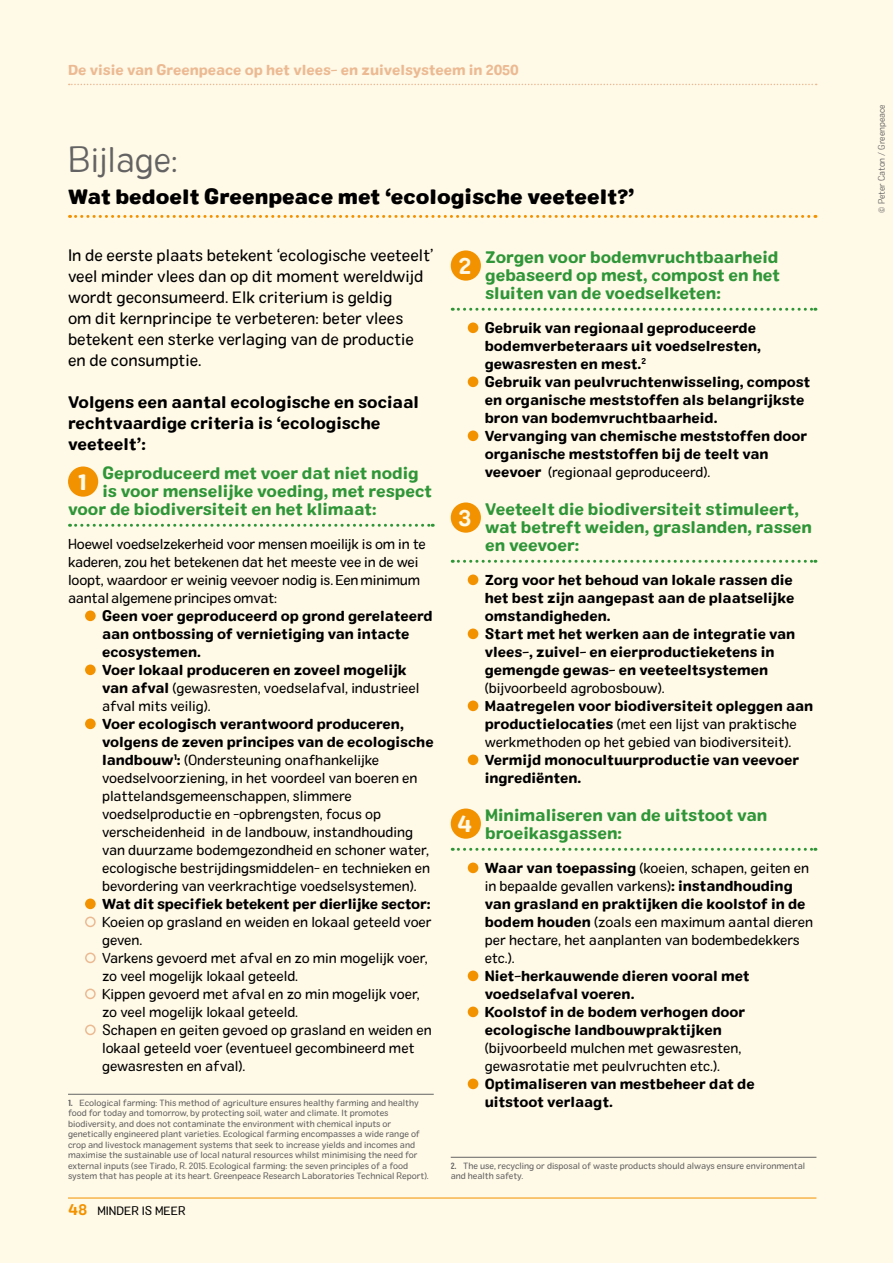
<style>
.page{position:relative;width:893px;height:1263px;background:#fff9e7}
.page>*{position:absolute;margin:0;border:0;box-sizing:border-box;transform-origin:0 0}
.t1{font:35.25px "Colby St Lt";color:#646363}
.t2{font:22.5px "Colby St Bld";color:#fff9e7}
.t3{font:20.25px "Colby St Blk";color:#000}
.t4{font:16.5px/18px "Colby St Bld";color:#2f9638}
.t5{font:16.5px/21px "Colby St Reg";color:#000}
.t6{font:16.5px/21px "Colby St Bld";color:#000}
.t7{font:14.25px/18px "Colby St Reg";color:#000}
.t8{font:14.25px/18px "Colby St Bld";color:#000}
.t9{font:14.25px "Colby St Bld";color:#ecba92}
.t10{font:12px "Colby St Reg";color:#000}
.t11{font:9px/10.5px "Colby St Reg";color:#646363}
.t12{font:9px "Colby St Lt";color:#646363}
.s1{font-family:"Colby St Bld"}
.s2{font-family:"Colby Nr Bld"}
.s3{font-family:"Colby St Bld";font-size:15px;color:#f39200}
</style>
<div class="page">
<hr style="left:68px;top:1198px;width:748px;height:1px;background:#f39200">
<svg style="left:69px;top:84px;width:748px;height:1px"></svg>
<svg style="left:70px;top:524px;width:363px;height:3px"></svg>
<div style="left:68px;top:466px;width:30px;height:31px;background:#f39200;border-radius:50%"></div>
<div style="left:85px;top:610px;width:11px;height:11px;background:#f39200;border-radius:50%"></div>
<div style="left:85px;top:664px;width:11px;height:11px;background:#f39200;border-radius:50%"></div>
<div style="left:85px;top:718px;width:11px;height:11px;background:#f39200;border-radius:50%"></div>
<div style="left:85px;top:898px;width:11px;height:11px;background:#f39200;border-radius:50%"></div>
<div style="left:85px;top:916px;width:11px;height:11px;border:2px solid #ecba92;border-radius:50%"></div>
<div style="left:85px;top:952px;width:11px;height:11px;border:2px solid #ecba92;border-radius:50%"></div>
<div style="left:85px;top:988px;width:11px;height:11px;border:2px solid #ecba92;border-radius:50%"></div>
<div style="left:85px;top:1024px;width:11px;height:11px;border:2px solid #ecba92;border-radius:50%"></div>
<hr style="left:68px;top:1094px;width:366px;height:1px;background:#646363">
<svg style="left:452px;top:308px;width:364px;height:3px"></svg>
<svg style="left:452px;top:560px;width:364px;height:3px"></svg>
<svg style="left:452px;top:848px;width:364px;height:3px"></svg>
<div style="left:451px;top:250px;width:30px;height:31px;background:#f39200;border-radius:50%"></div>
<div style="left:468px;top:322px;width:10px;height:11px;background:#f39200;border-radius:50%"></div>
<div style="left:468px;top:376px;width:10px;height:11px;background:#f39200;border-radius:50%"></div>
<div style="left:468px;top:430px;width:10px;height:11px;background:#f39200;border-radius:50%"></div>
<div style="left:451px;top:502px;width:30px;height:31px;background:#f39200;border-radius:50%"></div>
<div style="left:468px;top:574px;width:10px;height:11px;background:#f39200;border-radius:50%"></div>
<div style="left:468px;top:628px;width:10px;height:11px;background:#f39200;border-radius:50%"></div>
<div style="left:468px;top:700px;width:10px;height:11px;background:#f39200;border-radius:50%"></div>
<div style="left:468px;top:754px;width:10px;height:11px;background:#f39200;border-radius:50%"></div>
<div style="left:451px;top:808px;width:30px;height:31px;background:#f39200;border-radius:50%"></div>
<div style="left:468px;top:862px;width:10px;height:11px;background:#f39200;border-radius:50%"></div>
<div style="left:468px;top:970px;width:10px;height:11px;background:#f39200;border-radius:50%"></div>
<div style="left:468px;top:1006px;width:10px;height:11px;background:#f39200;border-radius:50%"></div>
<div style="left:468px;top:1078px;width:10px;height:11px;background:#f39200;border-radius:50%"></div>
<hr style="left:451px;top:1157px;width:365px;height:1px;background:#646363">
<svg style="left:70px;top:215px;width:746px;height:3px"></svg>
<p class="t9" style="left:68px;top:61px;width:452px">De visie van Greenpeace op het vlees- en zuivelsysteem in 2050</p>
<h1 class="t1" style="left:68px;top:138px;width:111px">Bijlage:</h1>
<h3 class="t3" style="left:68px;top:183px;width:568px">Wat bedoelt Greenpeace met ‘ecologische veeteelt?’</h3>
<p class="t5" style="left:68px;top:244px;width:367px">In de eerste plaats betekent ‘ecologische veeteelt’ veel minder vlees dan op dit moment wereldwijd wordt geconsumeerd. Elk criterium is geldig<br>om dit kernprincipe te verbeteren: beter vlees betekent een sterke verlaging van de productie en de consumptie.</p>
<p class="t6" style="left:68px;top:392px;width:352px">Volgens een aantal ecologische en sociaal rechtvaardige criteria is ‘ecologische veeteelt’:</p>
<h2 class="t2" style="left:78px;top:467px;width:10px">1</h2>
<p class="t4" style="left:102px;top:464px;width:318px">Geproduceerd met voer dat niet nodig</p>
<p class="t4" style="left:102px;top:482px;width:331px">is voor menselijke voeding, met respect</p>
<p class="t4" style="left:68px;top:500px;width:310px">voor de biodiversiteit en het klimaat:</p>
<p class="t7" style="left:68px;top:535px;width:359px">Hoewel voedselzekerheid voor mensen moeilijk is om in te kaderen, zou het betekenen dat het meeste vee in de wei loopt, waardoor er weinig veevoer nodig is. Een minimum aantal algemene principes omvat:</p>
<p class="t8" style="left:102px;top:607px;width:332px">Geen voer geproduceerd op grond gerelateerd aan ontbossing of vernietiging van intacte ecosystemen.<br>Voer lokaal produceren en zoveel mogelijk</p>
<p class="t7" style="left:102px;top:679px;width:319px"><span class="s1">van afval</span> (gewasresten, voedselafval, industrieel afval mits veilig).</p>
<p class="t8" style="left:102px;top:715px;width:333px">Voer ecologisch verantwoord produceren, volgens de zeven principes van de ecologische</p>
<p class="t7" style="left:102px;top:751px;width:329px"><span class="s1">landbouw</span><sup>1</sup><span class="s1">:</span> (Ondersteuning onafhankelijke voedselvoorziening, in het voordeel van boeren en plattelandsgemeenschappen, slimmere voedselproductie en -opbrengsten, focus op verscheidenheid in de landbouw, instandhouding van duurzame bodemgezondheid en schoner water, ecologische bestrijdingsmiddelen- en technieken en bevordering van veerkrachtige voedselsystemen).</p>
<p class="t8" style="left:102px;top:895px;width:330px">Wat dit specifiek betekent per dierlijke sector:</p>
<p class="t7" style="left:102px;top:913px;width:331px">Koeien op grasland en weiden en lokaal geteeld voer geven.<br>Varkens gevoerd met afval en zo min mogelijk voer, zo veel mogelijk lokaal geteeld.<br>Kippen gevoerd met afval en zo min mogelijk voer, zo veel mogelijk lokaal geteeld.<br>Schapen en geiten gevoed op grasland en weiden en lokaal geteeld voer (eventueel gecombineerd met gewasresten en afval).</p>
<p class="t11" style="left:68px;top:1097px;width:362px"><span class="s2">1.</span> Ecological farming: This method of agriculture ensures healthy farming and healthy food for today and tomorrow, by protecting soil, water and climate. It promotes biodiversity, and does not contaminate the environment with chemical inputs or genetically engineered plant varieties. Ecological farming encompasses a wide range of crop and livestock management systems that seek to increase yields and incomes and maximise the sustainable use of local natural resources whilst minimising the need for external inputs (see Tirado, R. 2015. Ecological farming: the seven principles of a food system that has people at its heart. Greenpeace Research Laboratories Technical Report).</p>
<p class="t10" style="left:68px;top:1203px;width:119px"><span class="s3">48</span> MINDER IS MEER</p>
<h2 class="t2" style="left:459px;top:251px;width:14px">2</h2>
<p class="t4" style="left:485px;top:248px;width:296px;text-align:justify">Zorgen voor bodemvruchtbaarheid gebaseerd op mest, compost en het sluiten van de voedselketen:</p>
<p class="t8" style="left:485px;top:319px;width:327px">Gebruik van regionaal geproduceerde bodemverbeteraars uit voedselresten, gewasresten en mest.<sup>2<br></sup>Gebruik van peulvruchtenwisseling, compost en organische meststoffen als belangrijkste bron van bodemvruchtbaarheid.<br>Vervanging van chemische meststoffen door organische meststoffen bij de teelt van</p>
<p class="t7" style="left:485px;top:463px;width:227px"><span class="s1">veevoer</span> (regionaal geproduceerd).</p>
<h2 class="t2" style="left:459px;top:503px;width:14px">3</h2>
<p class="t4" style="left:485px;top:500px;width:328px">Veeteelt die biodiversiteit stimuleert, wat betreft weiden, graslanden, rassen en veevoer:</p>
<p class="t8" style="left:485px;top:571px;width:312px">Zorg voor het behoud van lokale rassen die het best zijn aangepast aan de plaatselijke omstandigheden.<br>Start met het werken aan de integratie van vlees-, zuivel- en eierproductieketens in gemengde gewas- en veeteeltsystemen</p>
<p class="t7" style="left:485px;top:679px;width:181px">(bijvoorbeeld agrobosbouw).</p>
<p class="t8" style="left:485px;top:697px;width:330px">Maatregelen voor biodiversiteit opleggen aan</p>
<p class="t7" style="left:485px;top:715px;width:314px"><span class="s1">productielocaties</span> (met een lijst van praktische werkmethoden op het gebied van biodiversiteit).</p>
<p class="t8" style="left:485px;top:751px;width:316px">Vermijd monocultuurproductie van veevoer ingrediënten.</p>
<h2 class="t2" style="left:457px;top:809px;width:17px">4</h2>
<p class="t4" style="left:485px;top:806px;width:284px">Minimaliseren van de uitstoot van broeikasgassen:</p>
<p class="t7" style="left:485px;top:859px;width:326px"><span class="s1">Waar van toepassing</span> (koeien, schapen, geiten en in bepaalde gevallen varkens)<span class="s1">: instandhouding</span></p>
<p class="t8" style="left:485px;top:895px;width:322px">van grasland en praktijken die koolstof in de</p>
<p class="t7" style="left:485px;top:913px;width:330px"><span class="s1">bodem houden</span> (zoals een maximum aantal dieren per hectare, het aanplanten van bodembedekkers etc.).</p>
<p class="t8" style="left:485px;top:967px;width:266px">Niet-herkauwende dieren vooral met voedselafval voeren.<br>Koolstof in de bodem verhogen door ecologische landbouwpraktijken</p>
<p class="t7" style="left:485px;top:1039px;width:258px">(bijvoorbeeld mulchen met gewasresten, gewasrotatie met peulvruchten etc.).</p>
<p class="t8" style="left:485px;top:1075px;width:271px">Optimaliseren van mestbeheer dat de uitstoot verlaagt.</p>
<p class="t11" style="left:451px;top:1160px;width:356px"><span class="s2">2.</span> The use, recycling or disposal of waste products should always ensure environmental and health safety.</p>
<p class="t12" style="left:876px;top:212px;width:110px;rotate:-90deg">© Peter Caton / Greenpeace</p>
</div>
